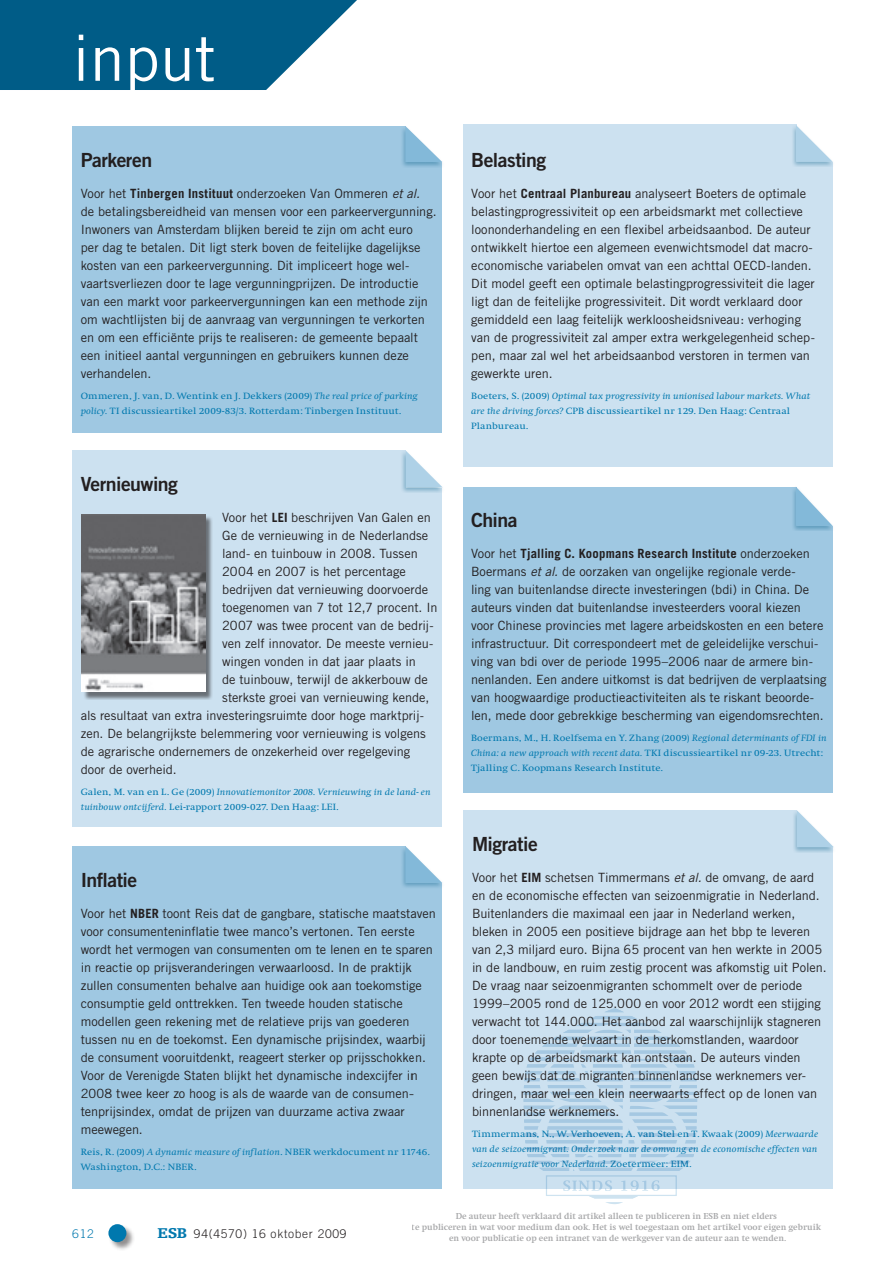
<style>
.page{position:relative;width:893px;height:1263px;background:#fff}
.page>*{position:absolute;margin:0;border:0;box-sizing:border-box;transform-origin:0 0}
.t1{font:63px "Trade Gothic";color:#fff}
.t2{font:19.5px "Trade Gothic Bold Two";letter-spacing:-.025em;color:#231f20}
.t3{font:12.75px/18px "Trade Gothic";color:#231f20}
.t4{font:300 12px "Trade Gothic";letter-spacing:.06em;color:#231f20}
.t5{font:300 12px "Trade Gothic";color:#0078ae}
.t6{font:italic 9.45px/15px "Swift";letter-spacing:.01em;color:#0078ae;scale:1.11 1}
.t7{font:9.45px/15px "Swift";letter-spacing:.015em;color:#0078ae;scale:1.11 1}
.t8{font:700 9px/10.8px "Swift";color:#6c6d70;text-align:center}
.s1{font-weight:700}
.s2{font-style:italic}
.s3{font-style:normal}
.s4{font-family:"Egyptienne F";font-weight:900;font-size:15px;color:#0078ae}
</style>
<div class="page">
<div style="left:108px;top:1224px;width:27px;height:27px;background:#231f20;opacity:.5"></div>
<div style="left:108px;top:1224px;width:18px;height:18px;background:#0078ae;border-radius:50%"></div>
<svg style="left:0;top:0;width:357px;height:90px"></svg>
<div style="left:72px;top:126px;width:370px;height:306px;background:#9fc8e2"></div>
<div style="left:400px;top:124px;width:45px;height:44px;background:#005c87;opacity:.39"></div>
<svg style="left:405px;top:126px;width:37px;height:36px"></svg>
<div style="left:72px;top:846px;width:370px;height:342px;background:#9fc8e2"></div>
<div style="left:400px;top:844px;width:45px;height:44px;background:#005c87;opacity:.39"></div>
<svg style="left:405px;top:846px;width:37px;height:37px"></svg>
<div style="left:463px;top:125px;width:370px;height:342px;background:#cce1f0"></div>
<div style="left:791px;top:123px;width:44px;height:44px;background:#005c87;opacity:.39"></div>
<svg style="left:796px;top:125px;width:37px;height:37px"></svg>
<div style="left:463px;top:810px;width:370px;height:378px;background:#cce1f0"></div>
<div style="left:792px;top:808px;width:44px;height:44px;background:#005c87;opacity:.39"></div>
<svg style="left:797px;top:810px;width:37px;height:37px"></svg>
<div style="left:463px;top:487px;width:369px;height:305px;background:#9fc8e2"></div>
<div style="left:791px;top:484px;width:44px;height:47px;background:#005c87;opacity:.39"></div>
<svg style="left:796px;top:487px;width:37px;height:39px"></svg>
<div style="left:72px;top:450px;width:370px;height:377px;background:#cce1f0"></div>
<div style="left:401px;top:448px;width:44px;height:45px;background:#005c87;opacity:.39"></div>
<svg style="left:406px;top:450px;width:37px;height:37px"></svg>
<div style="left:83px;top:515px;width:130px;height:185px;background:#231f20;opacity:.59"></div>
<img style="left:82px;top:514px;width:123px;height:178px">
<svg style="left:510px;top:1008px;width:198px;height:196px"></svg>
<h1 class="t1" style="left:72px;top:20px;width:145px">input</h1>
<h2 class="t2" style="left:81px;top:147px;width:73px">Parkeren</h2>
<p class="t3" style="left:81px;top:184px;width:357px">Voor het <span class="s1">Tinbergen Instituut</span> onderzoeken Van Ommeren <span class="s2">et al.<br></span>de betalingsbereidheid van mensen voor een parkeervergunning.<br>Inwoners van Amsterdam blijken bereid te zijn om acht euro<br>per dag te betalen. Dit ligt sterk boven de feitelijke dagelijkse kosten van een parkeervergunning. Dit impliceert hoge wel&shy;vaartsverliezen door te lage vergunningprijzen. De introductie van een markt voor parkeervergunningen kan een methode zijn om wachtlijsten bij de aanvraag van vergunningen te verkorten en om een efficiënte prijs te realiseren: de gemeente bepaalt een initieel aantal vergunningen en gebruikers kunnen deze verhandelen.</p>
<p class="t7" style="left:81px;top:389px;width:305px">Ommeren, J. van, D. Wentink en J. Dekkers (2009) <span class="s2">The real price of parking policy.</span> TI discussieartikel 2009-83/3. Rotterdam: Tinbergen Instituut.</p>
<h2 class="t2" style="left:81px;top:471px;width:99px">Vernieuwing</h2>
<p class="t3" style="left:222px;top:508px;width:210px">Voor het <span class="s1">LEI</span> beschrijven Van Galen en</p>
<p class="t3" style="left:222px;top:526px;width:208px">Ge de vernieuwing in de Nederlandse</p>
<p class="t3" style="left:222px;top:544px;width:197px">land- en tuinbouw in 2008. Tussen</p>
<p class="t3" style="left:222px;top:562px;width:185px">2004 en 2007 is het percentage</p>
<p class="t3" style="left:222px;top:580px;width:208px">bedrijven dat vernieuwing doorvoerde</p>
<p class="t3" style="left:222px;top:598px;width:217px">toegenomen van 7 tot 12,7 procent. In</p>
<p class="t3" style="left:222px;top:616px;width:213px">2007 was twee procent van de bedrij-</p>
<p class="t3" style="left:222px;top:634px;width:213px">ven zelf innovator. De meeste vernieu-</p>
<p class="t3" style="left:222px;top:652px;width:195px">wingen vonden in dat jaar plaats in</p>
<p class="t3" style="left:222px;top:670px;width:207px">de tuinbouw, terwijl de akkerbouw de</p>
<p class="t3" style="left:222px;top:688px;width:209px">sterkste groei van vernieuwing kende,</p>
<p class="t3" style="left:81px;top:706px;width:345px">als resultaat van extra investeringsruimte door hoge marktprij-</p>
<p class="t3" style="left:81px;top:724px;width:346px">zen. De belangrijkste belemmering voor vernieuwing is volgens</p>
<p class="t3" style="left:81px;top:742px;width:331px">de agrarische ondernemers de onzekerheid over regelgeving</p>
<p class="t3" style="left:81px;top:760px;width:97px">door de overheid.</p>
<p class="t6" style="left:81px;top:785px;width:317px"><span class="s3">Galen, M. van en L. Ge (2009)</span> Innovatiemonitor 2008. Vernieuwing in de land- en tuinbouw ontcijferd. <span class="s3">Lei-rapport 2009-027. Den Haag: LEI.</span></p>
<h2 class="t2" style="left:81px;top:867px;width:58px">Inflatie</h2>
<p class="t3" style="left:81px;top:904px;width:357px">Voor het <span class="s1">NBER</span> toont Reis dat de gangbare, statische maatstaven voor consumenteninflatie twee manco’s vertonen. Ten eerste wordt het vermogen van consumenten om te lenen en te sparen in reactie op prijsveranderingen verwaarloosd. In de praktijk zullen consumenten behalve aan huidige ook aan toekomstige consumptie geld onttrekken. Ten tweede houden statische modellen geen rekening met de relatieve prijs van goederen tussen nu en de toekomst. Een dynamische prijsindex, waarbij de consument vooruitdenkt, reageert sterker op prijsschokken.<br>Voor de Verenigde Staten blijkt het dynamische indexcijfer in 2008 twee keer zo hoog is als de waarde van de consumen&shy;tenprijsindex, omdat de prijzen van duurzame activa zwaar meewegen.</p>
<p class="t7" style="left:81px;top:1145px;width:316px">Reis, R. (2009) <span class="s2">A dynamic measure of inflation</span>. NBER werkdocument nr 11746.<br>Washington, D.C.: NBER.</p>
<h2 class="t2" style="left:471px;top:147px;width:76px">Belasting</h2>
<p class="t3" style="left:471px;top:184px;width:345px">Voor het <span class="s1">Centraal Planbureau</span> analyseert Boeters de optimale belastingprogressiviteit op een arbeidsmarkt met collectieve loononderhandeling en een flexibel arbeidsaanbod. De auteur ontwikkelt hiertoe een algemeen evenwichtsmodel dat macro&shy;economische variabelen omvat van een achttal OECD-landen.<br>Dit model geeft een optimale belastingprogressiviteit die lager ligt dan de feitelijke progressiviteit. Dit wordt verklaard door gemiddeld een laag feitelijk werkloosheidsniveau: verhoging van de progressiviteit zal amper extra werkgelegenheid schep&shy;pen, maar zal wel het arbeidsaanbod verstoren in termen van gewerkte uren.</p>
<p class="t6" style="left:471px;top:389px;width:307px"><span class="s3">Boeters, S. (2009)</span> Optimal tax progressivity in unionised labour markets. What are the driving forces? <span class="s3">CPB discussieartikel nr 129. Den Haag: Centraal<br>Planbureau.</span></p>
<h2 class="t2" style="left:471px;top:507px;width:48px">China</h2>
<p class="t3" style="left:471px;top:544px;width:357px">Voor het <span class="s1">Tjalling C. Koopmans Research Institute</span> onderzoeken Boermans <span class="s2">et al.</span> de oorzaken van ongelijke regionale verde-<br>ling van buitenlandse directe investeringen (bdi) in China. De auteurs vinden dat buitenlandse investeerders vooral kiezen voor Chinese provincies met lagere arbeidskosten en een betere infrastructuur. Dit correspondeert met de geleidelijke verschui&shy;ving van bdi over de periode 1995–2006 naar de armere bin&shy;nenlanden. Een andere uitkomst is dat bedrijven de verplaatsing van hoogwaardige productieactiviteiten als te riskant beoorde&shy;len, mede door gebrekkige bescherming van eigendomsrechten.</p>
<p class="t7" style="left:471px;top:731px;width:322px">Boermans, M., H. Roelfsema en Y. Zhang (2009) <span class="s2">Regional determinants of FDI in<br>China: a new approach with recent data.</span> TKI discussieartikel nr 09-23. Utrecht:<br>Tjalling C. Koopmans Research Institute.</p>
<h2 class="t2" style="left:472px;top:831px;width:67px">Migratie</h2>
<p class="t3" style="left:472px;top:868px;width:57px">Voor het <span class="s1">EIM</span></p>
<p class="t3" style="left:472px;top:868px;width:356px;text-indent:73px">schetsen Timmermans <span class="s2">et al.</span> de omvang, de aard en de economische effecten van seizoenmigratie in Nederland.<br>Buitenlanders die maximaal een jaar in Nederland werken, bleken in 2005 een positieve bijdrage aan het bbp te leveren van 2,3 miljard euro. Bijna 65 procent van hen werkte in 2005 in de landbouw, en ruim zestig procent was afkomstig uit Polen.<br>De vraag naar seizoenmigranten schommelt over de periode 1999–2005 rond de 125.000 en voor 2012 wordt een stijging verwacht tot 144.000. Het aanbod zal waarschijnlijk stagneren door toenemende welvaart in de herkomstlanden, waardoor krapte op de arbeidsmarkt kan ontstaan. De auteurs vinden geen bewijs dat de migranten binnenlandse werknemers ver&shy;dringen, maar wel een klein neerwaarts effect op de lonen van binnenlandse werknemers.</p>
<p class="t6" style="left:472px;top:1127px;width:313px;text-align:justify"><span class="s3">Timmermans, N., W. Verhoeven, A. van Stel en T. Kwaak (2009)</span> Meerwaarde van de seizoenmigrant. Onderzoek naar de omvang en de economische effecten van seizoenmigratie voor Nederland. <span class="s3">Zoetermeer: EIM.</span></p>
<p class="t5" style="left:72px;top:1226px;width:23px">612</p>
<p class="t4" style="left:157px;top:1226px;width:191px"><span class="s4">ESB</span> 94(4570) 16 oktober 2009</p>
<p class="t8" style="left:412px;top:1211px;width:411px">De auteur heeft verklaard dit artikel alleen te publiceren in ESB en niet elders<br>te publiceren in wat voor medium dan ook. Het is wel toegestaan om het artikel voor eigen gebruik en voor publicatie op een intranet van de werkgever van de auteur aan te wenden.</p>
</div>
